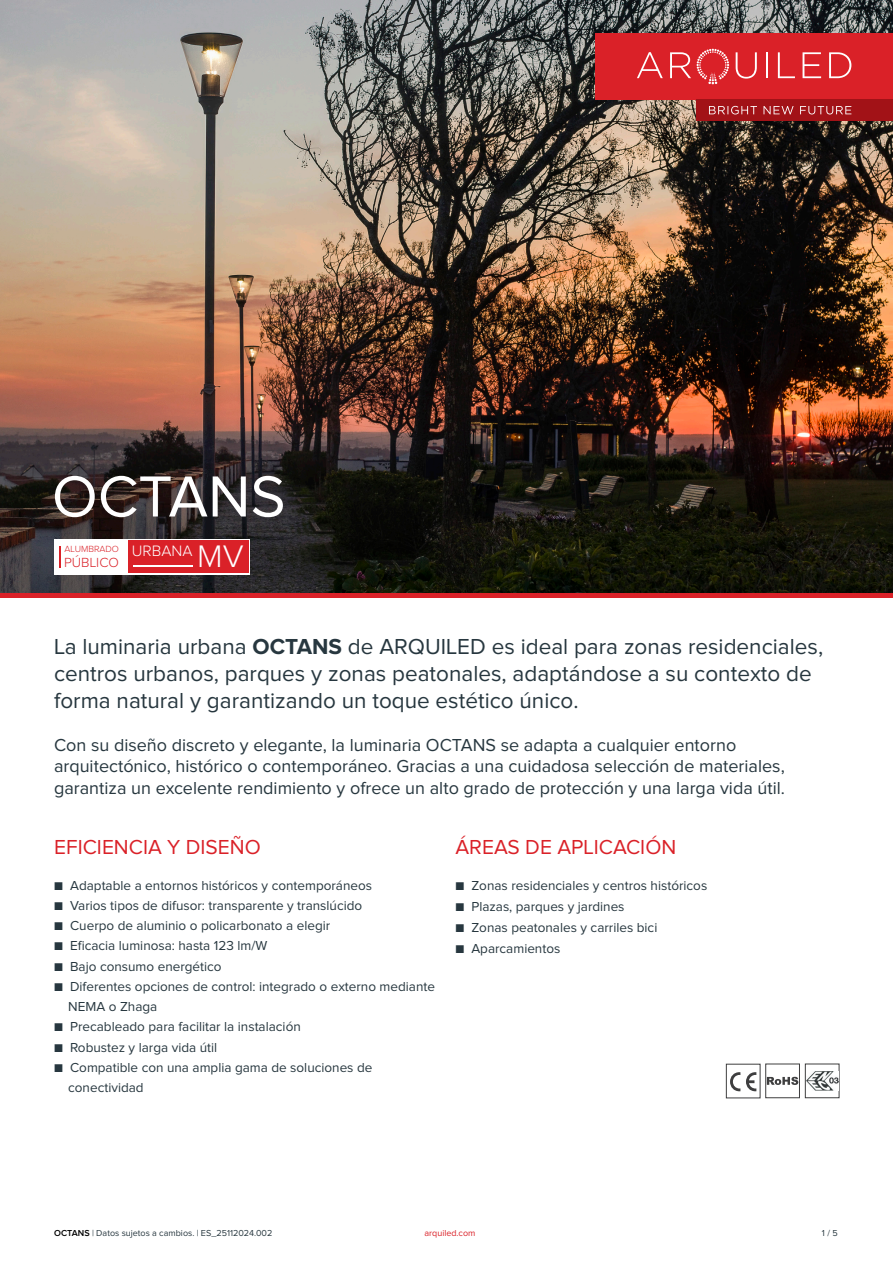
<style>
.page{position:relative;width:893px;height:1263px;background:#fff}
.page>*{position:absolute;margin:0;border:0;box-sizing:border-box;transform-origin:0 0}
.t1{font:60px "Proxima Nova";color:#fff}
.t2{font:22.5px/27px "Proxima Nova";color:#27373f}
.t3{font:21px "Proxima Nova";color:#da2128}
.t4{font:18px/21.6px "Proxima Nova";color:#27373f}
.t5{font:300 15.6px "Proxima Nova";color:#fff}
.t6{font:300 13.65px "Proxima Nova";color:#da2128}
.t7{font:13.5px/20.2px "Proxima Nova";color:#27373f}
.t8{font:300 9.3px "Proxima Nova";color:#da2128}
.t9{font:9px "Proxima Nova";color:#27373f}
.t10{font:9px "Proxima Nova";color:#da2128}
.s1{font-size:32.25px}
.s2{font-weight:700}
.s3{font-weight:600;color:#000}
</style>
<div class="page">
<svg style="left:726px;top:1063px;width:114px;height:36px"></svg>
<img style="left:806px;top:1072px;width:32px;height:18px">
<img style="left:0;top:0;width:893px;height:593px">
<div style="left:0;top:593px;width:893px;height:5px;background:#da2128"></div>
<div style="left:595px;top:33px;width:298px;height:66px;background:#da2128"></div>
<div style="left:697px;top:99px;width:196px;height:22px;background:#a21217"></div>
<svg style="left:709px;top:106px;width:142px;height:8px"></svg>
<svg style="left:637px;top:52px;width:26px;height:26px"></svg>
<svg style="left:736px;top:52px;width:21px;height:27px"></svg>
<hr style="left:766px;top:52px;width:2px;height:26px;background:#fff">
<svg style="left:778px;top:52px;width:17px;height:26px"></svg>
<svg style="left:802px;top:52px;width:19px;height:26px"></svg>
<svg style="left:829px;top:52px;width:22px;height:26px"></svg>
<svg style="left:670px;top:49px;width:59px;height:35px"></svg>
<div style="left:54px;top:539px;width:196px;height:35px;background:#fff"></div>
<div style="left:128px;top:540px;width:121px;height:33px;background:#da2128"></div>
<svg style="left:60px;top:546px;width:1px;height:21px"></svg>
<hr style="left:133px;top:565px;width:60px;height:2px;background:#fff">
<h1 class="t1" style="left:52px;top:469px;width:235px">OCTANS</h1>
<p class="t8" style="left:65px;top:545px;width:56px">ALUMBRADO</p>
<p class="t6" style="left:64px;top:556px;width:56px">PÚBLICO</p>
<p class="t5" style="left:132px;top:544px;width:113px">URBANA <span class="s1">MV</span></p>
<h2 class="t2" style="left:54px;top:633px;width:771px">La luminaria urbana <span class="s2">OCTANS</span> de ARQUILED es ideal para zonas residenciales, centros urbanos, parques y zonas peatonales, adaptándose a su contexto de forma natural y garantizando un toque estético único.</h2>
<p class="t4" style="left:54px;top:735px;width:732px">Con su diseño discreto y elegante, la luminaria OCTANS se adapta a cualquier entorno arquitectónico, histórico o contemporáneo. Gracias a una cuidadosa selección de materiales, garantiza un excelente rendimiento y ofrece un alto grado de protección y una larga vida útil.</p>
<h3 class="t3" style="left:54px;top:838px;width:208px">EFICIENCIA Y DISEÑO</h3>
<p class="t7" style="left:54px;top:875px;width:319px">■ Adaptable a entornos históricos y contemporáneos</p>
<p class="t7" style="left:54px;top:896px;width:310px">■ Varios tipos de difusor: transparente y translúcido</p>
<p class="t7" style="left:54px;top:916px;width:277px">■ Cuerpo de aluminio o policarbonato a elegir</p>
<p class="t7" style="left:54px;top:936px;width:215px">■ Eficacia luminosa: hasta 123 lm/W</p>
<p class="t7" style="left:54px;top:956px;width:169px">■ Bajo consumo energético</p>
<p class="t7" style="left:68px;top:977px;width:368px;text-indent:-14px">■ Diferentes opciones de control: integrado o externo mediante<br>NEMA o Zhaga</p>
<p class="t7" style="left:54px;top:1017px;width:248px">■ Precableado para facilitar la instalación</p>
<p class="t7" style="left:54px;top:1037px;width:165px">■ Robustez y larga vida útil</p>
<p class="t7" style="left:68px;top:1058px;width:306px;text-indent:-14px">■ Compatible con una amplia gama de soluciones de conectividad</p>
<h3 class="t3" style="left:455px;top:838px;width:222px">ÁREAS DE APLICACIÓN</h3>
<p class="t7" style="left:455px;top:876px;width:253px">■ Zonas residenciales y centros históricos</p>
<p class="t7" style="left:455px;top:897px;width:171px">■ Plazas, parques y jardines</p>
<p class="t7" style="left:455px;top:918px;width:203px">■ Zonas peatonales y carriles bici</p>
<p class="t7" style="left:455px;top:938px;width:106px">■ Aparcamientos</p>
<p class="t9" style="left:54px;top:1228px;width:220px"><span class="s3">OCTANS</span> | Datos sujetos a cambios. | ES_25112024.002</p>
<p class="t10" style="left:424px;top:1228px;width:53px">arquiled.com</p>
<p class="t9" style="left:822px;top:1228px;width:17px">1 / 5</p>
</div>
